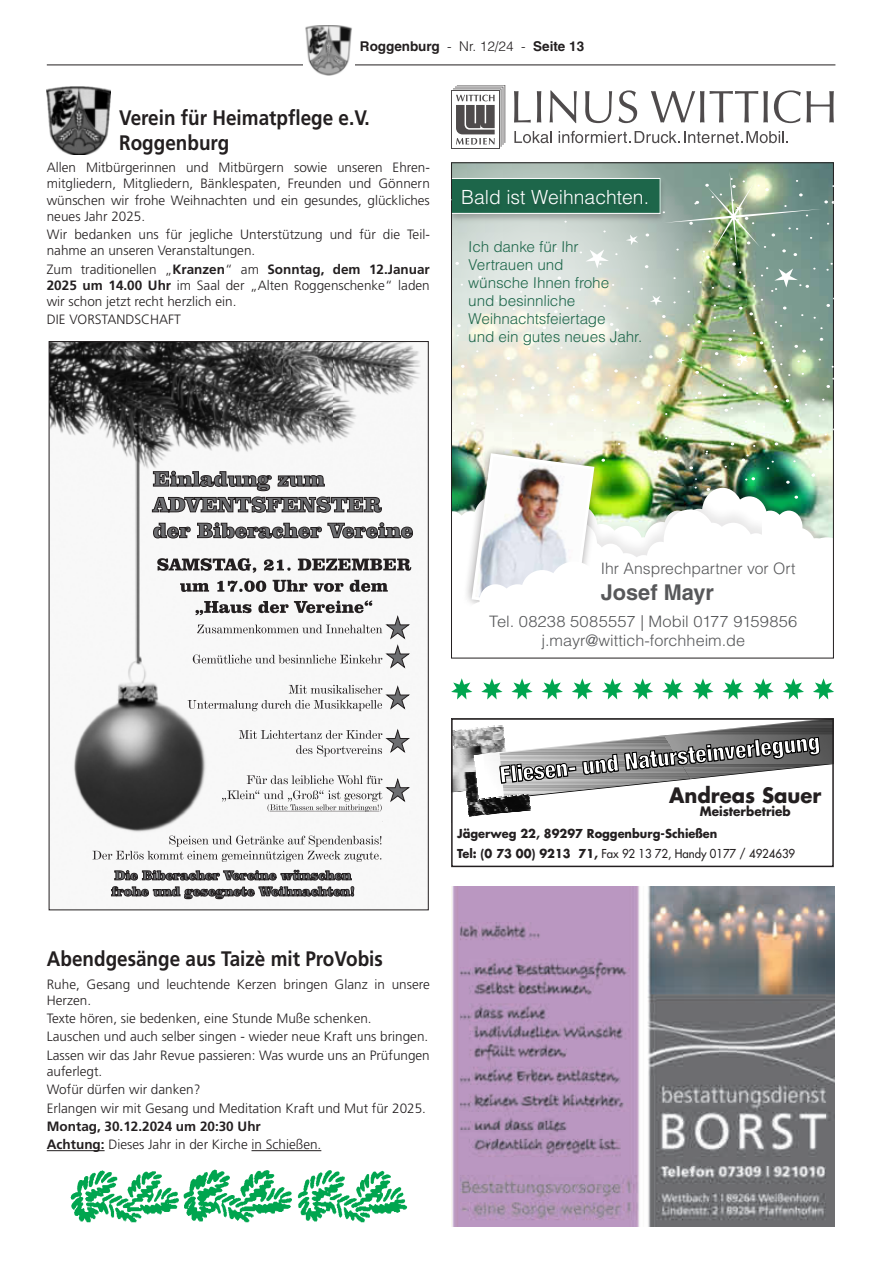
<style>
.page{position:relative;width:881px;height:1263px;background:#fff}
.page>*{position:absolute;margin:0;border:0;box-sizing:border-box;transform-origin:0 0}
.t1{font:700 21.75px "Helvetica";color:#57585a}
.t2{font:700 21px/25.2px "Frutiger LT";color:#231f20;scale:.9 1}
.t3{font:700 20.7px "Futura LT";color:#231f20;scale:.95 1}
.t4{font:300 19.5px "Helvetica";color:#fff}
.t5{font:300 15.75px/18.9px "Helvetica";color:#57585a;text-align:center;scale:1.05 1}
.t6{font:300 15.75px "Helvetica";color:#57585a}
.t7{font:300 15px/18px "Helvetica";color:#1d664a}
.t8{font:300 13.5px/16.2px "Frutiger LT";color:#231f20}
.t9{font:700 13.5px/18.3px "Frutiger LT";color:#231f20}
.t10{font:700 13.5px "Helvetica LT";color:#231f20}
.t11{font:700 12.75px "Futura LT";color:#231f20;scale:.95 1}
.t12{font:700 12px/20.9px "Futura LT";color:#231f20;scale:.95 1}
.s1{font-weight:300}
.s2{font-weight:700}
.s3{font-weight:400}
</style>
<div class="page">
<hr style="left:47px;top:65px;width:788px;height:1px;background:#231f20">
<div style="left:303px;top:55px;width:51px;height:20px;background:#fff"></div>
<img style="left:305px;top:26px;width:47px;height:49px">
<hr style="left:47px;top:1150px;width:58px;height:1px;background:#231f20">
<hr style="left:251px;top:1150px;width:70px;height:1px;background:#231f20">
<img style="left:47px;top:86px;width:64px;height:68px">
<img style="left:51px;top:343px;width:370px;height:557px">
<svg style="left:152px;top:471px;width:229px;height:42px"></svg>
<svg style="left:153px;top:522px;width:259px;height:16px"></svg>
<svg style="left:111px;top:870px;width:243px;height:29px"></svg>
<svg style="left:92px;top:558px;width:319px;height:304px"></svg>
<svg style="left:514px;top:91px;width:16px;height:32px"></svg>
<svg style="left:536px;top:91px;width:5px;height:32px"></svg>
<svg style="left:549px;top:90px;width:27px;height:33px"></svg>
<svg style="left:585px;top:91px;width:27px;height:32px"></svg>
<svg style="left:618px;top:90px;width:19px;height:33px"></svg>
<svg style="left:651px;top:91px;width:116px;height:32px"></svg>
<svg style="left:773px;top:90px;width:27px;height:33px"></svg>
<svg style="left:806px;top:91px;width:27px;height:32px"></svg>
<div style="left:451px;top:90px;width:48px;height:59px;background:#4f4b4c"></div>
<div style="left:452px;top:91px;width:46px;height:57px;background:#fff"></div>
<svg style="left:453px;top:85px;width:52px;height:62px"></svg>
<svg style="left:514px;top:131px;width:37px;height:12px"></svg>
<svg style="left:558px;top:131px;width:229px;height:12px"></svg>
<img style="left:451px;top:162px;width:382px;height:496px">
<div style="left:451px;top:178px;width:214px;height:45px;background:#231f20;opacity:.26"></div>
<div style="left:452px;top:178px;width:208px;height:35px;background:#1d664a"></div>
<div style="left:451px;top:178px;width:209px;height:36px;border:1px solid #fff"></div>
<div style="left:458px;top:189px;width:193px;height:24px;background:#1d6348"></div>
<img style="left:451px;top:887px;width:382px;height:340px">
<svg style="left:453px;top:721px;width:378px;height:96px"></svg>
<div style="left:451px;top:719px;width:382px;height:148px;border:1px solid #231f20"></div>
<img style="left:70px;top:1169px;width:338px;height:54px">
<svg style="left:451px;top:678px;width:21px;height:21px"></svg>
<svg style="left:481px;top:678px;width:21px;height:21px"></svg>
<svg style="left:511px;top:678px;width:21px;height:21px"></svg>
<svg style="left:541px;top:678px;width:21px;height:21px"></svg>
<svg style="left:572px;top:678px;width:20px;height:21px"></svg>
<svg style="left:602px;top:678px;width:21px;height:21px"></svg>
<svg style="left:632px;top:678px;width:21px;height:21px"></svg>
<svg style="left:662px;top:678px;width:21px;height:21px"></svg>
<svg style="left:692px;top:678px;width:21px;height:21px"></svg>
<svg style="left:722px;top:678px;width:21px;height:21px"></svg>
<svg style="left:752px;top:678px;width:21px;height:21px"></svg>
<svg style="left:783px;top:678px;width:20px;height:21px"></svg>
<svg style="left:813px;top:678px;width:20px;height:21px"></svg>
<p class="t10" style="left:360px;top:38px;width:226px">Roggenburg <span class="s1">- Nr. 12/24 -</span> Seite 13</p>
<h2 class="t2" style="left:119px;top:105px;width:280px">Verein für Heimatpflege e.V.<br>Roggenburg</h2>
<p class="t8" style="left:47px;top:160px;width:384px;text-align:justify">Allen Mitbürgerinnen und Mitbürgern sowie unseren Ehren&shy;mitgliedern, Mitgliedern, Bänklespaten, Freunden und Gönnern wünschen wir frohe Weihnachten und ein gesundes, glückliches neues Jahr 2025.</p>
<p class="t8" style="left:47px;top:227px;width:384px">Wir bedanken uns für jegliche Unterstützung und für die Teil&shy;nahme an unseren Veranstaltungen.</p>
<p class="t8" style="left:47px;top:261px;width:384px;text-align:justify">Zum traditionellen „<span class="s2">Kranzen</span>“ am <span class="s2">Sonntag, dem 12.Januar 2025 um 14.00 Uhr</span> im Saal der „Alten Roggenschenke“ laden wir schon jetzt recht herzlich ein.</p>
<p class="t8" style="left:47px;top:312px;width:136px">DIE VORSTANDSCHAFT</p>
<h3 class="t4" style="left:461px;top:185px;width:189px">Bald ist Weihnachten.</h3>
<p class="t7" style="left:468px;top:237px;width:176px">Ich danke für Ihr<br>Vertrauen und<br>wünsche Ihnen frohe<br>und besinnliche<br>Weihnachtsfeiertage<br>und ein gutes neues Jahr.</p>
<p class="t6" style="left:600px;top:558px;width:196px">Ihr Ansprechpartner vor Ort</p>
<h1 class="t1" style="left:600px;top:579px;width:115px">Josef Mayr</h1>
<p class="t5" style="left:489px;top:612px;width:295px">Tel. 08238 5085557 | Mobil 0177 9159856 j.mayr@wittich-forchheim.de</p>
<h3 class="t3" style="left:669px;top:781px;width:162px">Andreas Sauer</h3>
<p class="t11" style="left:699px;top:802px;width:97px">Meisterbetrieb</p>
<p class="t12" style="left:457px;top:822px;width:357px">Jägerweg 22, 89297 Roggenburg-Schießen<br>Tel: (0 73 00) 9213 71, <span class="s3">Fax 92 13 72, Handy 0177 / 4924639</span></p>
<h2 class="t2" style="left:47px;top:946px;width:375px">Abendgesänge aus Taizè mit ProVobis</h2>
<p class="t8" style="left:47px;top:976px;width:384px">Ruhe, Gesang und leuchtende Kerzen bringen Glanz in unsere<br>Herzen.</p>
<p class="t8" style="left:47px;top:1009px;width:384px;line-height:18.3px">Texte hören, sie bedenken, eine Stunde Muße schenken.<br>Lauschen und auch selber singen - wieder neue Kraft uns bringen.<br>Lassen wir das Jahr Revue passieren: Was wurde uns an Prüfungen</p>
<p class="t8" style="left:47px;top:1062px;width:380px;line-height:18.3px">auferlegt.<br>Wofür dürfen wir danken?<br>Erlangen wir mit Gesang und Meditation Kraft und Mut für 2025.</p>
<p class="t9" style="left:47px;top:1117px;width:276px">Montag, 30.12.2024 um 20:30 Uhr<br>Achtung: <span class="s1">Dieses Jahr in der Kirche in Schießen.</span></p>
</div>
